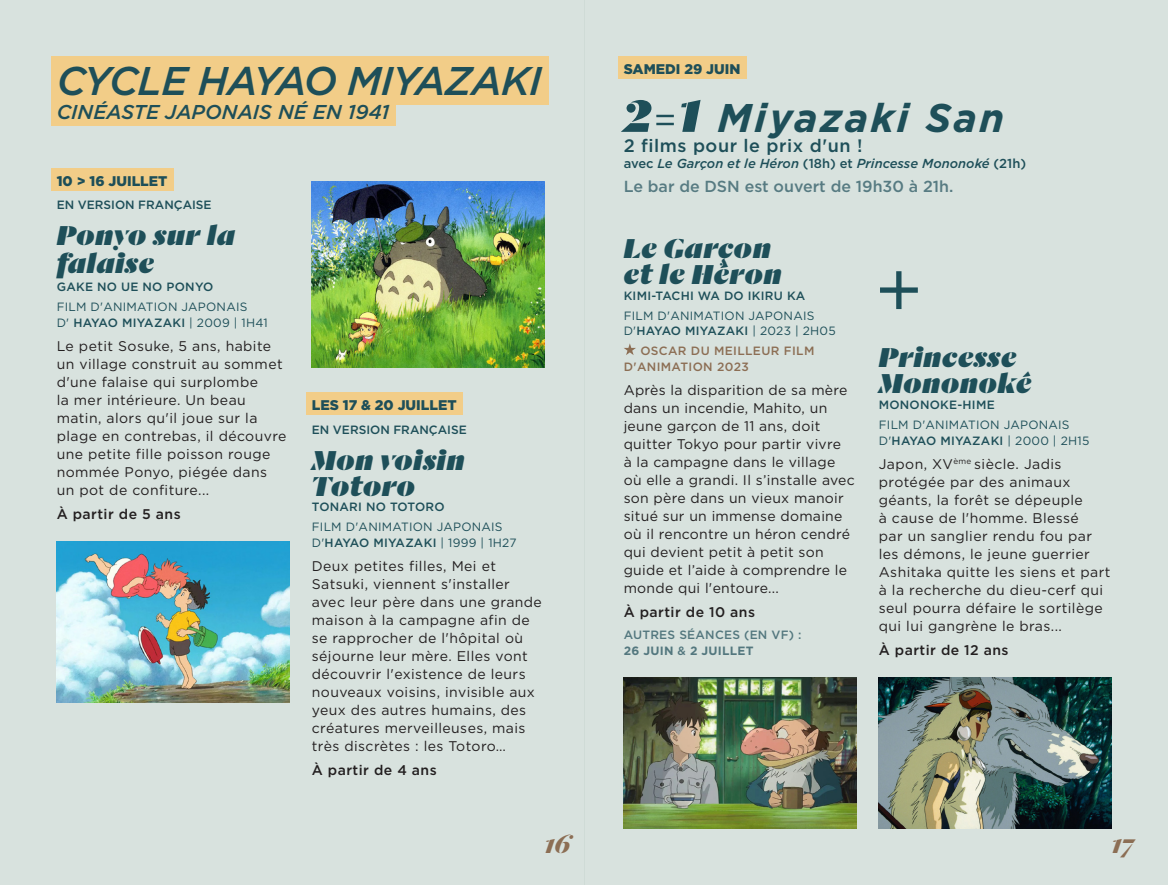
<style>
.page{position:relative;width:1168px;height:885px;background:#fff}
.page>*{position:absolute;margin:0;border:0;box-sizing:border-box;transform-origin:0 0}
.t1{font:italic 900 108px "Dala Moa";color:#1e4f59}
.Style_de_paragraphe_2{font:italic 500 40px "Gotham";letter-spacing:-.02em;color:#1e4f59}
.t2{font:italic 700 40px "Gotham";letter-spacing:.06em;color:#1e4f59}
.t3{font:italic 900 30px/26px "Dala Moa";letter-spacing:.03em;color:#1e4f59}
._01_DATE_LIEU_G{font:italic 700 30px "Dala Moa";color:#8c6e54}
.Style_de_paragraphe_2-2{font:italic 500 20px "Gotham";color:#1e4f59}
.t4{font:500 18px "Gotham";letter-spacing:.03em;color:#1e4f59}
.t5{font:500 16px "Gotham";color:#577b82}
.t6{font:14px/18px "Gotham";letter-spacing:.03em;color:#231f20}
.t7{font:500 14px "Gotham";letter-spacing:.03em;color:#231f20}
.Style_de_paragraphe_2-3{font:900 14px "Gotham";color:#1e4f59}
.t8{font:italic 500 13px "Gotham";color:#1e4f59}
.t9{font:12px/15.6px "Gotham";letter-spacing:.02em;color:#1e4f59}
.t10{font:500 12px "Gotham";letter-spacing:.01em;color:#1e4f59}
.t11{font:500 12px/16px "Gotham";letter-spacing:.03em;color:#8c6e54}
.t12{font:500 12px "Gotham";letter-spacing:.02em;color:#53777e}
.t13{font:700 12px "Gotham";letter-spacing:.02em;color:#53777e}
.s1{font-weight:500}
.s2{font-weight:400}
.s3{font-family:"Dala Moa";font-weight:900;font-size:50px}
.s4{font-style:normal}
</style>
<div class="page">
<div style="left:0;top:0;width:584px;height:884px;background:#d8e2de"></div>
<div style="left:584px;top:0;width:584px;height:884px;background:#d8e2de"></div>
<div style="left:306px;top:392px;width:156px;height:23px;background:#f2cd88"></div>
<div style="left:51px;top:168px;width:122px;height:23px;background:#f2cd88"></div>
<svg style="left:624px;top:343px;width:12px;height:12px"></svg>
<div style="left:51px;top:57px;width:497px;height:48px;background:#f2cd88"></div>
<div style="left:51px;top:97px;width:344px;height:28px;background:#f2cd88"></div>
<img style="left:879px;top:677px;width:232px;height:151px">
<img style="left:57px;top:541px;width:232px;height:161px">
<img style="left:312px;top:181px;width:232px;height:186px">
<div style="left:618px;top:56px;width:128px;height:23px;background:#f2cd88"></div>
<img style="left:624px;top:677px;width:232px;height:151px">
<p class="Style_de_paragraphe_2" style="left:57px;top:55px;width:487px">CYCLE HAYAO MIYAZAKI</p>
<p class="Style_de_paragraphe_2-2" style="left:57px;top:99px;width:334px">CINÉASTE JAPONAIS NÉ EN 1941</p>
<p class="Style_de_paragraphe_2-3" style="left:57px;top:171px;width:112px">10 &gt; 16 JUILLET</p>
<p class="t10" style="left:57px;top:197px;width:156px">EN VERSION FRANÇAISE</p>
<p class="t3" style="left:57px;top:220px;width:180px;line-height:28px">Ponyo sur la falaise</p>
<p class="t10" style="left:57px;top:279px;width:158px">GAKE NO UE NO PONYO</p>
<p class="t9" style="left:57px;top:299px;width:213px">FILM D'ANIMATION JAPONAIS<br>D' <span class="s1">HAYAO MIYAZAKI</span> | 2009 | 1H41</p>
<p class="t6" style="left:57px;top:337px;width:231px">Le petit Sosuke, 5 ans, habite un village construit au sommet d'une falaise qui surplombe<br>la mer intérieure. Un beau matin, alors qu'il joue sur la plage en contrebas, il découvre une petite fille poisson rouge nommée Ponyo, piégée dans un pot de confiture...</p>
<p class="t7" style="left:57px;top:505px;width:125px">À partir de 5 ans</p>
<p class="Style_de_paragraphe_2-3" style="left:312px;top:395px;width:146px">LES 17 &amp; 20 JUILLET</p>
<p class="t10" style="left:312px;top:421px;width:156px">EN VERSION FRANÇAISE</p>
<p class="t3" style="left:312px;top:445px;width:154px">Mon voisin<br>Totoro</p>
<p class="t10" style="left:312px;top:499px;width:134px">TONARI NO TOTORO</p>
<p class="t9" style="left:312px;top:519px;width:192px">FILM D'ANIMATION JAPONAIS</p>
<p class="t10" style="left:312px;top:534px;width:206px"><span class="s2">D'</span>HAYAO MIYAZAKI <span class="s2">| 1999 | 1H27</span></p>
<p class="t6" style="left:312px;top:556px;width:232px">Deux petites filles, Mei et<br>Satsuki, viennent s'installer avec leur père dans une grande maison à la campagne afin de se rapprocher de l'hôpital où séjourne leur mère. Elles vont découvrir l'existence de leurs nouveaux voisins, invisible aux yeux des autres humains, des créatures merveilleuses, mais très discrètes : les Totoro…</p>
<p class="t7" style="left:312px;top:760px;width:126px">À partir de 4 ans</p>
<p class="Style_de_paragraphe_2-3" style="left:624px;top:59px;width:118px">SAMEDI 29 JUIN</p>
<p class="t2" style="left:624px;top:91px;width:382px"><span class="s3">2=1</span> Miyazaki San</p>
<p class="t4" style="left:624px;top:134px;width:240px">2 films pour le prix d'un !</p>
<p class="t8" style="left:624px;top:155px;width:404px"><span class="s4">avec</span> Le Garçon et le Héron <span class="s4">(18h) et</span> Princesse Mononoké <span class="s4">(21h)</span></p>
<p class="t5" style="left:624px;top:176px;width:331px">Le bar de DSN est ouvert de 19h30 à 21h.</p>
<p class="t3" style="left:624px;top:233px;width:149px">Le Garçon</p>
<p class="t3" style="left:624px;top:259px;width:159px">et le Héron</p>
<p class="t10" style="left:624px;top:287px;width:183px">KIMI-TACHI WA DO IKIRU KA</p>
<p class="t9" style="left:624px;top:307px;width:214px">FILM D'ANIMATION JAPONAIS<br>D'<span class="s1">HAYAO MIYAZAKI</span> | 2023 | 2H05</p>
<p class="t11" style="left:624px;top:343px;width:192px;text-indent:17px">OSCAR DU MEILLEUR FILM<br>D'ANIMATION 2023</p>
<p class="t6" style="left:624px;top:381px;width:233px">Après la disparition de sa mère dans un incendie, Mahito, un jeune garçon de 11 ans, doit quitter Tokyo pour partir vivre<br>à la campagne dans le village où elle a grandi. Il s’installe avec son père dans un vieux manoir situé sur un immense domaine où il rencontre un héron cendré qui devient petit à petit son guide et l’aide à comprendre le monde qui l'entoure...</p>
<p class="t7" style="left:624px;top:603px;width:133px">À partir de 10 ans</p>
<p class="t12" style="left:624px;top:627px;width:179px">AUTRES SÉANCES (EN VF) :</p>
<p class="t13" style="left:624px;top:642px;width:131px">26 JUIN <span class="s1">&amp;</span> 2 JUILLET</p>
<p class="t1" style="left:876px;top:206px;width:47px">+</p>
<p class="t3" style="left:879px;top:343px;width:154px">Princesse<br>Mononoké</p>
<p class="t10" style="left:879px;top:397px;width:117px">MONONOKE-HIME</p>
<p class="t9" style="left:879px;top:416px;width:212px">FILM D'ANIMATION JAPONAIS<br>D'<span class="s1">HAYAO MIYAZAKI</span> | 2000 | 2H15</p>
<p class="t6" style="left:879px;top:454px;width:233px">Japon, XV<sup>ème</sup> siècle. Jadis protégée par des animaux géants, la forêt se dépeuple<br>à cause de l'homme. Blessé<br>par un sanglier rendu fou par les démons, le jeune guerrier<br>Ashitaka quitte les siens et part à la recherche du dieu-cerf qui seul pourra défaire le sortilège qui lui gangrène le bras...</p>
<p class="t7" style="left:879px;top:640px;width:131px">À partir de 12 ans</p>
<p class="_01_DATE_LIEU_G" style="left:544px;top:823px;width:26px">16</p>
<p class="_01_DATE_LIEU_G" style="left:1111px;top:823px;width:29px">17</p>
</div>
